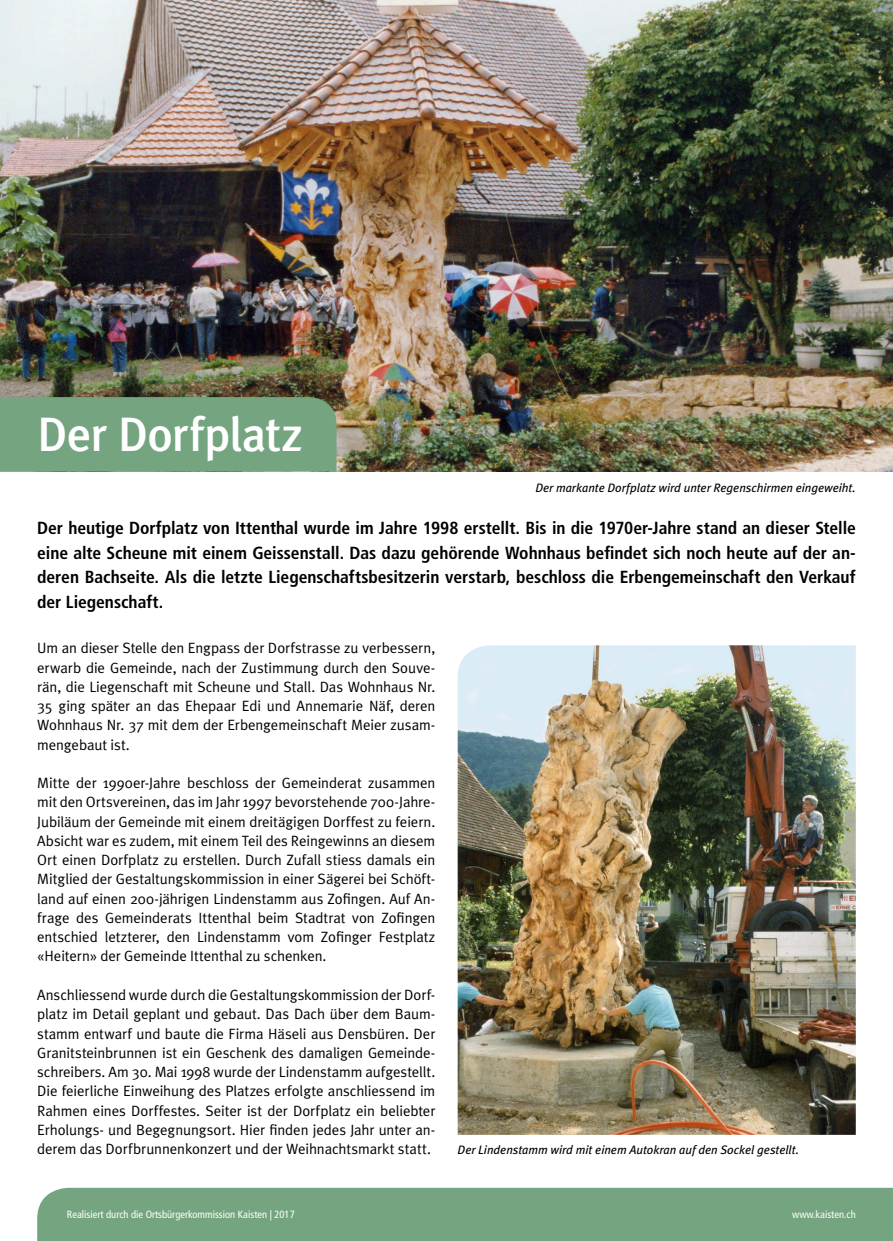
<style>
.page{position:relative;width:893px;height:1241px;background:#fff}
.page>*{position:absolute;margin:0;border:0;box-sizing:border-box;transform-origin:0 0}
.Titel{font:500 48.12px "Meta Plus";letter-spacing:-.02em;color:#fff}
.Lead{font:700 condensed 17.5px/24.5px "Frutiger LT Std";color:#000;text-align:justify}
.Grundtext{font:14.88px/19.2px "Meta Plus Normal";letter-spacing:-.005em;color:#000;text-align:justify}
.Legende_unten{font:italic 12.25px "Meta Plus";letter-spacing:-.005em;color:#000}
.Legende_oben{font:italic 12.25px "Meta Plus";letter-spacing:-.005em;color:#000}
.t1{font:condensed 10.5px "Frutiger LT Std";color:#fff}
</style>
<div class="page">
<img style="left:0;top:0;width:893px;height:471px">
<div style="left:0;top:397px;width:336px;height:74px;background:#74a580"></div>
<div style="left:37px;top:1187px;width:856px;height:53px;background:#74a580"></div>
<img style="left:458px;top:645px;width:398px;height:489px">
<p class="Titel" style="left:37px;top:406px;width:267px">Der Dorfplatz</p>
<p class="Legende_oben" style="left:535px;top:480px;width:322px">Der markante Dorfplatz wird unter Regenschirmen eingeweiht.</p>
<p class="Lead" style="left:37px;top:516px;width:820px">Der heutige Dorfplatz von Ittenthal wurde im Jahre 1998 erstellt. Bis in die 1970er-Jahre stand an dieser Stelle eine alte Scheune mit einem Geissenstall. Das dazu gehörende Wohnhaus befindet sich noch heute auf der an&shy;deren Bachseite. Als die letzte Liegenschaftsbesitzerin verstarb, beschloss die Erbengemeinschaft den Verkauf der Liegenschaft.</p>
<p class="Grundtext" style="left:37px;top:638px;width:400px">Um an dieser Stelle den Engpass der Dorfstrasse zu verbessern, erwarb die Gemeinde, nach der Zustimmung durch den Souve&shy;rän, die Liegenschaft mit Scheune und Stall. Das Wohnhaus Nr.<br>35 ging später an das Ehepaar Edi und Annemarie Näf, deren Wohnhaus Nr. 37 mit dem der Erbengemeinschaft Meier zusam&shy;mengebaut ist.</p>
<p class="Grundtext" style="left:37px;top:773px;width:400px;text-align:left">Mitte der 1990er-Jahre beschloss der Gemeinderat zusammen mit den Ortsvereinen, das im Jahr 1997 bevorstehende 700-Jahre-- Jubiläum der Gemeinde mit einem dreitägigen Dorffest zu feiern.<br>Absicht war es zudem, mit einem Teil des Reingewinns an diesem Ort einen Dorfplatz zu erstellen. Durch Zufall stiess damals ein Mitglied der Gestaltungskommission in einer Sägerei bei Schöft&shy;land auf einen 200-jährigen Lindenstamm aus Zofingen. Auf An&shy;frage des Gemeinderats Ittenthal beim Stadtrat von Zofingen entschied letzterer, den Lindenstamm vom Zofinger Festplatz «Heitern» der Gemeinde Ittenthal zu schenken.</p>
<p class="Grundtext" style="left:37px;top:984px;width:400px">Anschliessend wurde durch die Gestaltungskommission der Dorf&shy;platz im Detail geplant und gebaut. Das Dach über dem Baum&shy;stamm entwarf und baute die Firma Häseli aus Densbüren. Der Granitsteinbrunnen ist ein Geschenk des damaligen Gemeinde&shy;schreibers. Am 30. Mai 1998 wurde der Lindenstamm aufgestellt.<br>Die feierliche Einweihung des Platzes erfolgte anschliessend im Rahmen eines Dorffestes. Seiter ist der Dorfplatz ein beliebter Erholungs- und Begegnungsort. Hier finden jedes Jahr unter an&shy;derem das Dorfbrunnenkonzert und der Weihnachtsmarkt statt.</p>
<p class="Legende_unten" style="left:458px;top:1142px;width:343px">Der Lindenstamm wird mit einem Autokran auf den Sockel gestellt.</p>
<p class="t1" style="left:67px;top:1208px;width:229px">Realisiert durch die Ortsbürgerkommission Kaisten | 2017</p>
<p class="t1" style="left:792px;top:1208px;width:65px">www.kaisten.ch</p>
</div>
